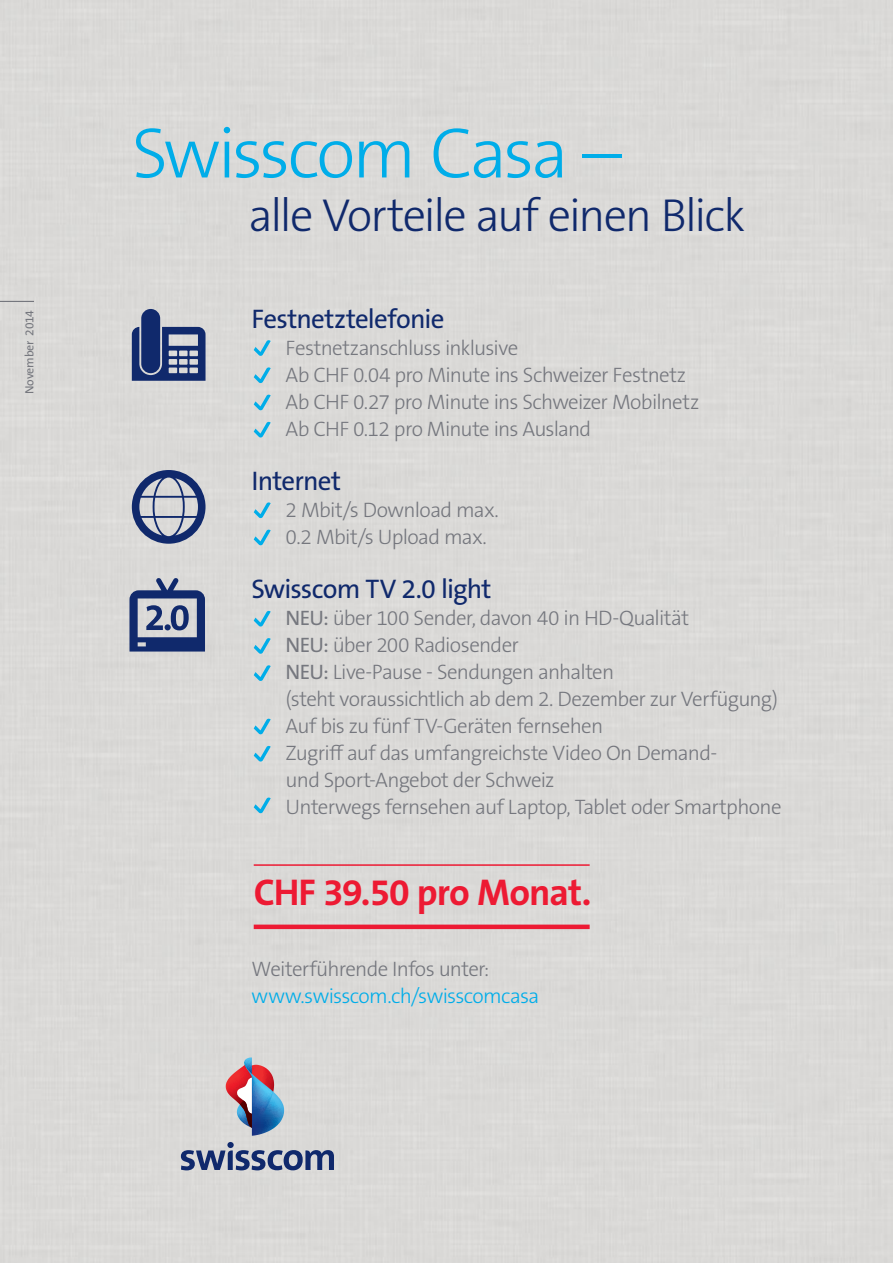
<style>
.page{position:relative;width:893px;height:1263px;background:#dad9d7}
.page>*{position:absolute;margin:0;border:0;box-sizing:border-box;transform-origin:0 0}
.t1{font:300 72px "The Sans B W3";letter-spacing:-.04em;color:#00ade9}
.t2{font:300 46.5px "The Sans B W3";letter-spacing:-.045em;color:#10296c}
.t3{font:700 37.5px "The Sans B W7";letter-spacing:-.025em;color:#ed1a33}
.t4{font:27px "The Sans B W5 Plain";letter-spacing:-.03em;color:#10296c}
.t5{font:300 21px/27px "The Sans B W3";letter-spacing:-.035em;color:#75777e}
.t6{font:300 21px "The Sans B W3";letter-spacing:-.03em;color:#00ade9}
.t7{font:12px "The Sans B W5 Plain";letter-spacing:-.015em;color:#75777e}
.s1{font-family:"The Sans B W5 Plain";font-weight:400}
</style>
<div class="page">
<svg style="left:181px;top:1142px;width:153px;height:28px"></svg>
<svg style="left:226px;top:1057px;width:58px;height:79px"></svg>
<hr style="left:0;top:301px;width:34px;height:1px;background:#75777e">
<svg style="left:132px;top:309px;width:74px;height:72px"></svg>
<svg style="left:132px;top:470px;width:74px;height:74px"></svg>
<svg style="left:129px;top:578px;width:76px;height:73px"></svg>
<svg style="left:254px;top:340px;width:17px;height:16px"></svg>
<svg style="left:254px;top:367px;width:17px;height:16px"></svg>
<svg style="left:254px;top:395px;width:17px;height:15px"></svg>
<svg style="left:254px;top:422px;width:17px;height:15px"></svg>
<svg style="left:254px;top:502px;width:17px;height:16px"></svg>
<svg style="left:254px;top:530px;width:17px;height:15px"></svg>
<svg style="left:254px;top:611px;width:17px;height:15px"></svg>
<svg style="left:254px;top:638px;width:17px;height:16px"></svg>
<svg style="left:254px;top:665px;width:17px;height:16px"></svg>
<svg style="left:254px;top:719px;width:17px;height:15px"></svg>
<svg style="left:254px;top:746px;width:17px;height:15px"></svg>
<svg style="left:254px;top:797px;width:17px;height:16px"></svg>
<hr style="left:254px;top:864px;width:336px;height:2px;background:#ed1a33">
<div style="left:254px;top:924px;width:336px;height:5px;background:#ed1a33"></div>
<h1 class="t1" style="left:132px;top:107px;width:492px">Swisscom Casa –</h1>
<h2 class="t2" style="left:249px;top:186px;width:498px">alle Vorteile auf einen Blick</h2>
<p class="t7" style="left:22px;top:394px;width:85px;rotate:-90deg">November 2014</p>
<p class="t4" style="left:252px;top:301px;width:194px">Festnetztelefonie</p>
<p class="t5" style="left:286px;top:334px;width:415px">Festnetzanschluss inklusive<br>Ab CHF 0.04 pro Minute ins Schweizer Festnetz Ab CHF 0.27 pro Minute ins Schweizer Mobilnetz Ab CHF 0.12 pro Minute ins Ausland</p>
<p class="t4" style="left:252px;top:463px;width:91px">Internet</p>
<p class="t5" style="left:286px;top:496px;width:215px">2 Mbit/s Download max.<br>0.2 Mbit/s Upload max.</p>
<p class="t4" style="left:252px;top:571px;width:241px">Swisscom TV 2.0 light</p>
<p class="t5" style="left:286px;top:604px;width:497px"><span class="s1">NEU:</span> über 100 Sender, davon 40 in HD-Qualität<br><span class="s1">NEU:</span> über 200 Radiosender<br><span class="s1">NEU:</span> Live-Pause - Sendungen anhalten<br>(steht voraussichtlich ab dem 2. Dezember zur Verfügung)<br>Auf bis zu fünf TV-Geräten fernsehen<br>Zugriff auf das umfangreichste Video On Demand-<br>und Sport-Angebot der Schweiz<br>Unterwegs fernsehen auf Laptop, Tablet oder Smartphone</p>
<h3 class="t3" style="left:254px;top:868px;width:339px">CHF 39.50 pro Monat.</h3>
<p class="t5" style="left:252px;top:955px;width:239px">Weiterführende Infos unter:</p>
<p class="t6" style="left:252px;top:982px;width:289px">www.swisscom.ch/swisscomcasa</p>
</div>
